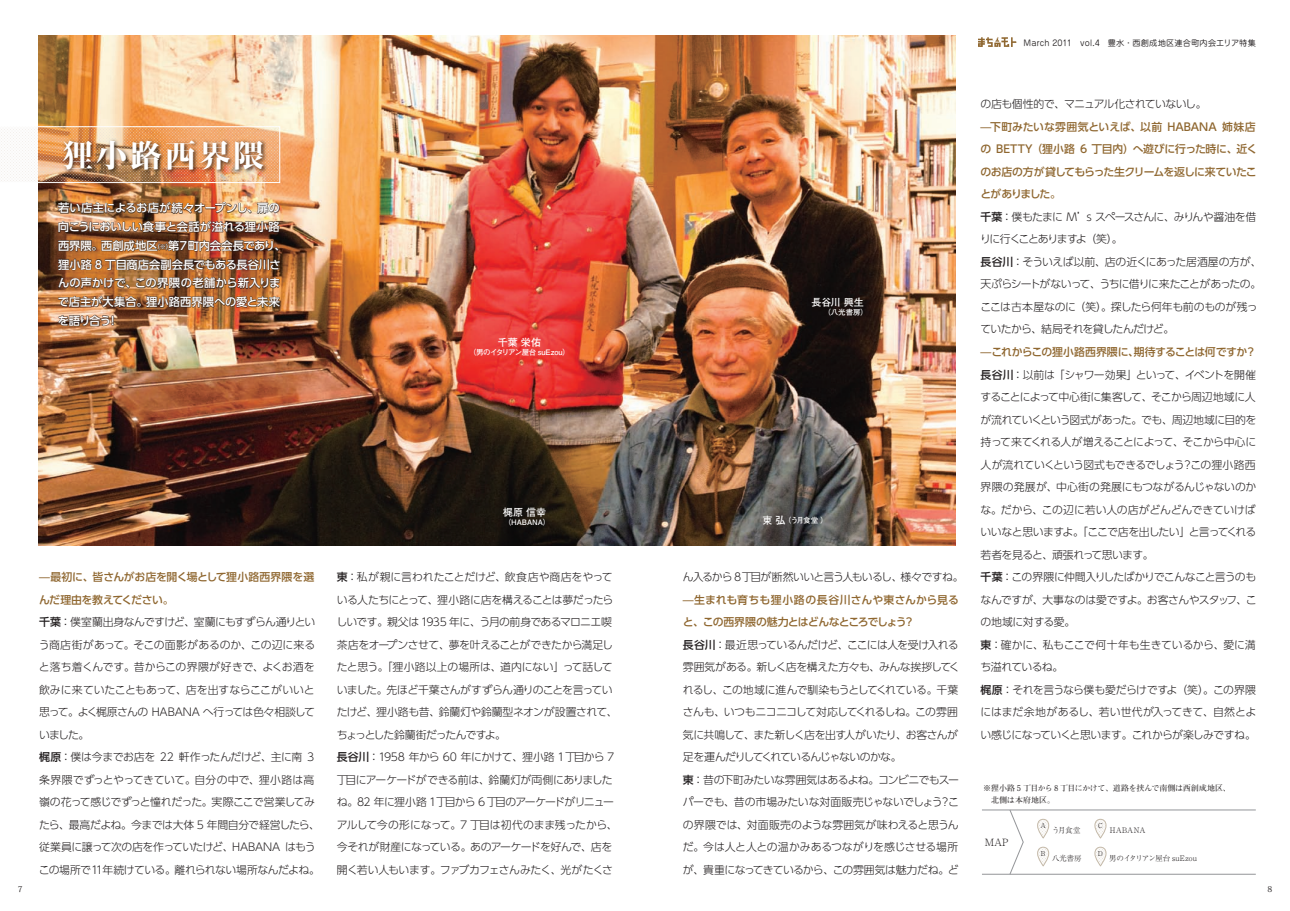
<style>
.page{position:relative;width:1290px;height:911px;background:#fff}
.page>*{position:absolute;margin:0;border:0;box-sizing:border-box;transform-origin:0 0}
.t1{font:800 31.25px "Kocho Std";letter-spacing:.095em;color:#fff}
.t2{font:500 11.25px/18.8px "UD Shin Go Pro";letter-spacing:-.005em;color:#fff}
.t3{font:300 10.88px/22.5px "UD Shin Go Pro";letter-spacing:-.045em;color:#231f20}
.t4{font:300 10.88px/22.5px "UD Shin Go Pro";letter-spacing:-.065em;color:#231f20}
.t5{font:300 10.88px "UD Shin Go Pro";letter-spacing:-.07em;color:#231f20}
.t6{font:700 10px "Futo Go B101 Pro";color:#fff}
.t7{font:300 10px "Ryumin Pro";color:#231f20}
.t8{font:8.12px "Jun 201 Pro";letter-spacing:.025em;color:#231f20}
.t9{font:700 8px/11.2px "Futo Min A101 Pro";color:#231f20}
.t10{font:8px "Koz Min Pro";color:#231f20}
.t11{font:700 7.5px "Futo Go B101 Pro";letter-spacing:-.01em;color:#fff}
.t12{font:700 7.5px "Futo Go B101 Pro";letter-spacing:-.05em;color:#fff}
.t13{font:300 7.5px "Ryumin Pro";letter-spacing:-.045em;color:#231f20}
.t14{font:300 7.5px "Ryumin Pro";letter-spacing:-.005em;color:#231f20}
.t15{font:300 6.75px "Ryumin Pro";color:#231f20}
.s1{font-size:6.25px}
.s2{font-weight:500;color:#8f6730}
.s3{font-weight:500}
.s4{font-size:10px}
</style>
<div class="page">
<img style="left:38px;top:36px;width:917px;height:509px">
<img style="left:57px;top:201px;width:224px;height:126px">
<svg style="left:1037px;top:818px;width:12px;height:20px"></svg>
<svg style="left:1037px;top:846px;width:12px;height:20px"></svg>
<svg style="left:1094px;top:818px;width:12px;height:20px"></svg>
<svg style="left:1094px;top:846px;width:12px;height:20px"></svg>
<hr style="left:982px;top:809px;width:274px;height:1px;background:#939598">
<hr style="left:982px;top:874px;width:274px;height:1px;background:#939598">
<svg style="left:1009px;top:809px;width:14px;height:65px"></svg>
<svg style="left:978px;top:37px;width:39px;height:10px"></svg>
<img style="left:1px;top:126px;width:279px;height:57px">
<h1 class="t1" style="left:62px;top:130px;width:204px">狸小路西界隈</h1>
<p class="t2" style="left:58px;top:198px;width:229px">若い店主によるお店が続々オープンし、扉の向こうにおいしい食事と会話が溢れる狸小路西界隈。西創成地区<span class="s1">（※）</span>第７町内会会長であり、狸小路 8 丁目商店会副会長でもある長谷川さんの声かけで、この界隈の老舗から新入りまで店主が大集合。狸小路西界隈への愛と未来を語り合う！</p>
<p class="t6" style="left:498px;top:334px;width:45px">千葉 栄佑</p>
<p class="t12" style="left:469px;top:346px;width:103px">（男のイタリアン屋台 suEzou）</p>
<p class="t6" style="left:503px;top:504px;width:45px">梶原 信幸</p>
<p class="t11" style="left:504px;top:516px;width:48px">（HABANA）</p>
<p class="t3" style="left:39px;top:565px;width:283px"><span class="s2">̶最初に、皆さんがお店を開く場として狸小路西界隈を選んだ理由を教えてください。<br></span><span class="s3">千葉</span>：僕室蘭出身なんですけど、室蘭にもすずらん通りという商店街があって。そこの面影があるのか、この辺に来ると落ち着くんです。昔からこの界隈が好きで、よくお酒を飲みに来ていたこともあって、店を出すならここがいいと思って。よく梶原さんの HABANA へ行っては色々相談していました。<br><span class="s3">梶原</span>：僕は今までお店を 22 軒作ったんだけど、主に南 3条界隈でずっとやってきていて。自分の中で、狸小路は高嶺の花って感じでずっと憧れだった。実際ここで営業してみたら、最高だよね。今までは大体 5 年間自分で経営したら、従業員に譲って次の店を作っていたけど、HABANA はもうこの場所で11年続けている。離れられない場所なんだよね。</p>
<p class="t3" style="left:336px;top:565px;width:283px"><span class="s3">東</span>：私が親に言われたことだけど、飲食店や商店をやっている人たちにとって、狸小路に店を構えることは夢だったらしいです。親父は 1935 年に、う月の前身であるマロニエ喫茶店をオープンさせて、夢を叶えることができたから満足したと思う。「狸小路以上の場所は、道内にない」って話していました。先ほど千葉さんがすずらん通りのことを言っていたけど、狸小路も昔、鈴蘭灯や鈴蘭型ネオンが設置されて、ちょっとした鈴蘭街だったんですよ。<br><span class="s3">長谷川</span>：1958 年から 60 年にかけて、狸小路 1丁目から 7丁目にアーケードができる前は、鈴蘭灯が両側にありましたね。82 年に狸小路 1丁目から 6 丁目のアーケードがリニューアルして今の形になって。7 丁目は初代のまま残ったから、今それが財産になっている。あのアーケードを好んで、店を開く若い人もいます。ファブカフェさんみたく、光がたくさ</p>
<p class="t6" style="left:811px;top:294px;width:54px">長谷川 興生</p>
<p class="t11" style="left:823px;top:306px;width:46px">（八光書房）</p>
<p class="t11" style="left:762px;top:514px;width:67px"><span class="s4">東 弘</span>（う月食堂 ）</p>
<p class="t5" style="left:683px;top:568px;width:282px">ん入るから 8丁目が断然いいと言う人もいるし、様々ですね。</p>
<p class="t3" style="left:683px;top:588px;width:279px"><span class="s2">̶生まれも育ちも狸小路の長谷川さんや東さんから見ると、この西界隈の魅力とはどんなところでしょう？<br></span><span class="s3">長谷川</span>：最近思っているんだけど、ここには人を受け入れる雰囲気がある。新しく店を構えた方々も、みんな挨拶してくれるし、この地域に進んで馴染もうとしてくれている。千葉さんも、いつもニコニコして対応してくれるしね。この雰囲気に共鳴して、また新しく店を出す人がいたり、お客さんが足を運んだりしてくれているんじゃないのかな。<br><span class="s3">東</span>：昔の下町みたいな雰囲気はあるよね。コンビニでもスーパーでも、昔の市場みたいな対面販売じゃないでしょう？この界隈では、対面販売のような雰囲気が味わえると思うんだ。今は人と人との温かみあるつながりを感じさせる場所が、貴重になってきているから、この雰囲気は魅力だね。ど</p>
<p class="t8" style="left:1023px;top:36px;width:234px">March 2011　vol.4　豊水・西創成地区連合町内会エリア特集</p>
<p class="t3" style="left:980px;top:93px;width:228px">の店も個性的で、マニュアル化されていないし。</p>
<p class="t4" style="left:980px;top:115px;width:283px"><span class="s2">̶下町みたいな雰囲気といえば、以前 HABANA 姉妹店の BETTY（狸小路 6 丁目内）へ遊びに行った時に、近くのお店の方が貸してもらった生クリームを返しに来ていたことがありました。<br></span><span class="s3">千葉</span>：僕もたまに M’s スペースさんに、みりんや醤油を借りに行くことありますよ（笑）。<br><span class="s3">長谷川</span>：そういえば以前、店の近くにあった居酒屋の方が、天ぷらシートがないって、うちに借りに来たことがあったの。ここは古本屋なのに（笑）。探したら何年も前のものが残っていたから、結局それを貸したんだけど。</p>
<p class="t3" style="left:980px;top:340px;width:278px"><span class="s2">̶これからこの狸小路西界隈に、期待することは何ですか？</span><span class="s3">長谷川</span>：以前は「シャワー効果」といって、イベントを開催することによって中心街に集客して、そこから周辺地域に人が流れていくという図式があった。でも、周辺地域に目的を持って来てくれる人が増えることによって、そこから中心に人が流れていくという図式もできるでしょう？この狸小路西界隈の発展が、中心街の発展にもつながるんじゃないのかな。だから、この辺に若い人の店がどんどんできていけばいいなと思いますよ。「ここで店を出したい」と言ってくれる若者を見ると、頑張れって思います。<br><span class="s3">千葉</span>：この界隈に仲間入りしたばかりでこんなこと言うのもなんですが、大事なのは愛ですよ。お客さんやスタッフ、この地域に対する愛。<br><span class="s3">東</span>：確かに、私もここで何十年も生きているから、愛に満ち溢れているね。<br><span class="s3">梶原</span>：それを言うなら僕も愛だらけですよ（笑）。この界隈にはまだ余地があるし、若い世代が入ってきて、自然とよい感じになっていくと思います。これからが楽しみですね。</p>
<p class="t9" style="left:983px;top:781px;width:249px">※狸小路 5 丁目から 8 丁目にかけて、道路を挟んで南側は西創成地区、　北側は本府地区。</p>
<p class="t7" style="left:985px;top:834px;width:25px">MAP</p>
<p class="t15" style="left:1040px;top:820px;width:7px">A</p>
<p class="t15" style="left:1041px;top:848px;width:6px">B</p>
<p class="t14" style="left:1052px;top:824px;width:30px">う月食堂</p>
<p class="t14" style="left:1052px;top:851px;width:31px">八光書房</p>
<p class="t15" style="left:1098px;top:820px;width:6px">C</p>
<p class="t15" style="left:1098px;top:848px;width:7px">D</p>
<p class="t14" style="left:1110px;top:824px;width:37px">HABANA</p>
<p class="t13" style="left:1109px;top:851px;width:89px">男のイタリアン屋台 suEzou</p>
<p class="t10" style="left:18px;top:883px;width:6px">7</p>
<p class="t10" style="left:1267px;top:883px;width:6px">8</p>
</div>
